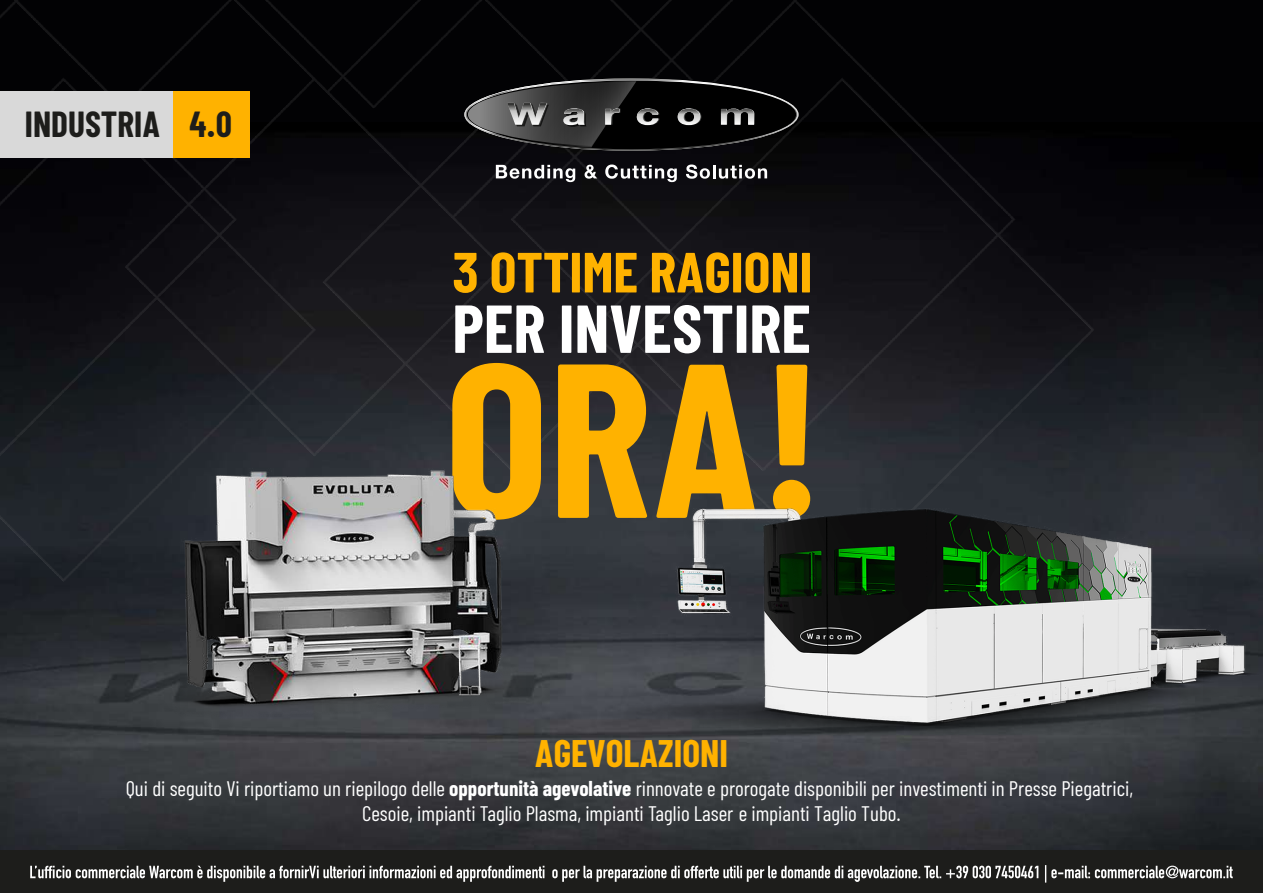
<style>
.page{position:relative;width:1263px;height:893px;background:#fff}
.page>*{position:absolute;margin:0;border:0;box-sizing:border-box;transform-origin:0 0}
.t1{font:700 218.85px "Barlow Condensed";color:#ffb200}
.t2{font:700 67.65px "Barlow Condensed";color:#fff}
.t3{font:700 56.55px "Barlow Condensed";color:#ffb200}
.t4{font:700 37.5px "Barlow Condensed";color:#ffb200}
.t5{font:700 35.4px "Barlow Condensed";color:#1d1d1b}
.t6{font:21px/25.2px "Barlow Condensed";color:#fff;text-align:center}
.s1{font-weight:700}
</style>
<div class="page">
<img style="left:0;top:0;width:1263px;height:850px">
<svg style="left:496px;top:165px;width:79px;height:17px"></svg>
<svg style="left:584px;top:165px;width:13px;height:14px"></svg>
<svg style="left:605px;top:164px;width:72px;height:18px"></svg>
<svg style="left:686px;top:165px;width:81px;height:14px"></svg>
<svg style="left:464px;top:78px;width:335px;height:73px"></svg>
<div style="left:0;top:91px;width:173px;height:67px;background:#d9d9d9"></div>
<div style="left:173px;top:91px;width:77px;height:67px;background:#ffb200"></div>
<img style="left:583px;top:509px;width:680px;height:234px">
<img style="left:157px;top:463px;width:395px;height:253px">
<div style="left:0;top:850px;width:1263px;height:43px;background:#1d1d1b"></div>
<svg style="left:30px;top:865px;width:1203px;height:18px"></svg>
<h3 class="t5" style="left:25px;top:102px;width:208px">INDUSTRIA 4.0</h3>
<h3 class="t3" style="left:452px;top:237px;width:361px">3 OTTIME RAGIONI</h3>
<h2 class="t2" style="left:452px;top:286px;width:360px">PER INVESTIRE</h2>
<h1 class="t1" style="left:445px;top:303px;width:379px">ORA!</h1>
<h3 class="t4" style="left:535px;top:730px;width:195px">AGEVOLAZIONI</h3>
<p class="t6" style="left:126px;top:775px;width:1009px">Qui di seguito Vi riportiamo un riepilogo delle <span class="s1">opportunità agevolative</span> rinnovate e prorogate disponibili per investimenti in Presse Piegatrici,<br>Cesoie, impianti Taglio Plasma, impianti Taglio Laser e impianti Taglio Tubo.</p>
</div>
